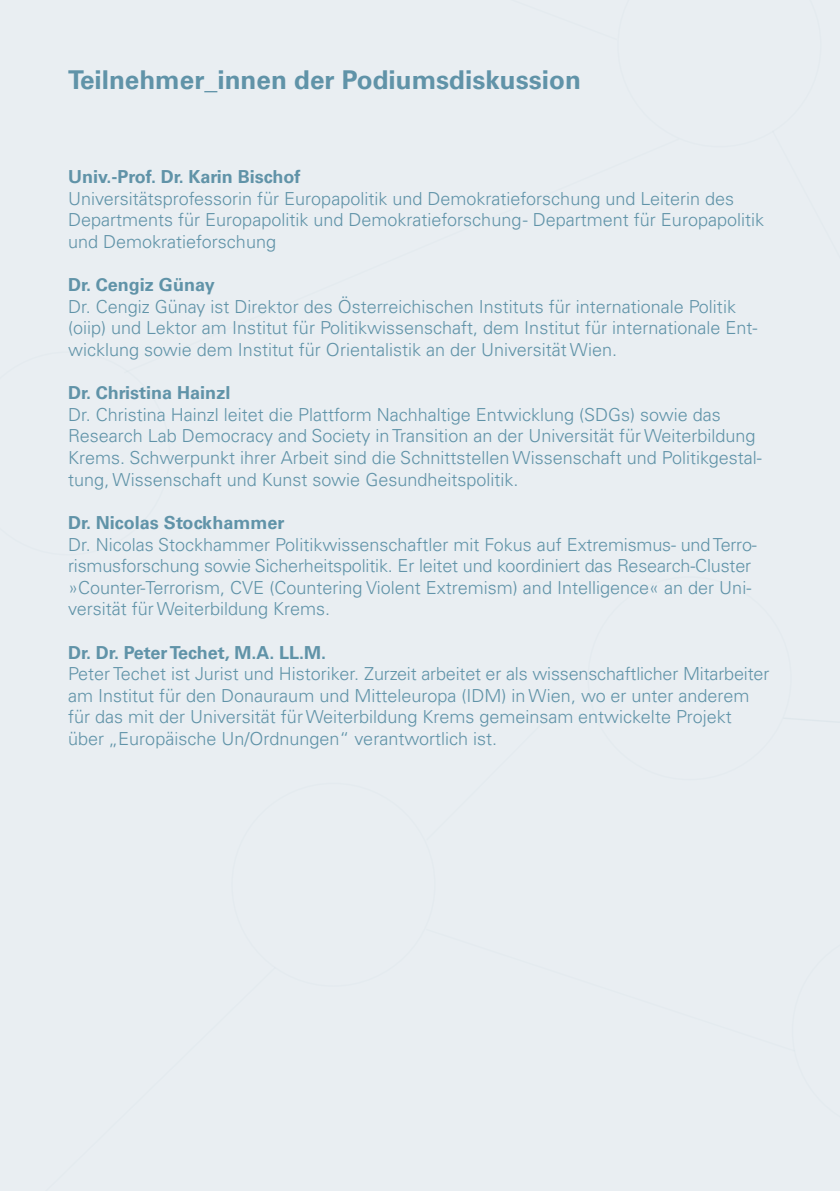
<style>
.page{position:relative;width:840px;height:1191px;background:#fff}
.page>*{position:absolute;margin:0;border:0;box-sizing:border-box;transform-origin:0 0}
.t1{font:700 26px "Univers LT Pro 65";color:#6093a8}
.t2{font:300 18px/21.6px "Univers LT Pro 45";color:#6093a8}
.t3{font:700 18px "Univers LT Pro 65";color:#6093a8}
</style>
<div class="page">
<div style="left:0;top:0;width:839px;height:1191px;background:#e9eef2"></div>
<h1 class="t1" style="left:68px;top:62px;width:514px">Teilnehmer_innen der Podiumsdiskussion</h1>
<p class="t3" style="left:68px;top:164px;width:234px">Univ.-Prof. Dr. Karin Bischof</p>
<p class="t2" style="left:68px;top:187px;width:697px">Universitätsprofessorin für Europapolitik und Demokratieforschung und Leiterin des<br>Departments für Europapolitik und Demokratieforschung - Department für Europapolitik und Demokratieforschung</p>
<p class="t3" style="left:68px;top:272px;width:148px">Dr. Cengiz Günay</p>
<p class="t2" style="left:68px;top:295px;width:690px">Dr. Cengiz Günay ist Direktor des Österreichischen Instituts für internationale Politik (oiip) und Lektor am Institut für Politikwissenschaft, dem Institut für internationale Ent&shy;wicklung sowie dem Institut für Orientalistik an der Universität Wien.</p>
<p class="t3" style="left:68px;top:380px;width:164px">Dr. Christina Hainzl</p>
<p class="t2" style="left:68px;top:403px;width:694px">Dr. Christina Hainzl leitet die Plattform Nachhaltige Entwicklung (SDGs) sowie das Research Lab Democracy and Society in Transition an der Universität für Weiterbildung Krems. Schwerpunkt ihrer Arbeit sind die Schnittstellen Wissenschaft und Politikgestal&shy;tung, Wissenschaft und Kunst sowie Gesundheitspolitik.</p>
<p class="t3" style="left:68px;top:510px;width:218px">Dr. Nicolas Stockhammer</p>
<p class="t2" style="left:68px;top:533px;width:689px">Dr. Nicolas Stockhammer Politikwissenschaftler mit Fokus auf Extremismus- und Terro&shy;rismusforschung sowie Sicherheitspolitik. Er leitet und koordiniert das Research-Cluster »Counter-Terrorism, CVE (Countering Violent Extremism) and Intelligence« an der Uni&shy;versität für Weiterbildung Krems.</p>
<p class="t3" style="left:68px;top:639px;width:259px">Dr. Dr. Peter Techet, M.A. LL.M.</p>
<p class="t2" style="left:68px;top:662px;width:702px">Peter Techet ist Jurist und Historiker. Zurzeit arbeitet er als wissenschaftlicher Mitarbeiter am Institut für den Donauraum und Mitteleuropa (IDM) in Wien, wo er unter anderem für das mit der Universität für Weiterbildung Krems gemeinsam entwickelte Projekt über „Europäische Un/Ordnungen“ verantwortlich ist.</p>
</div>
